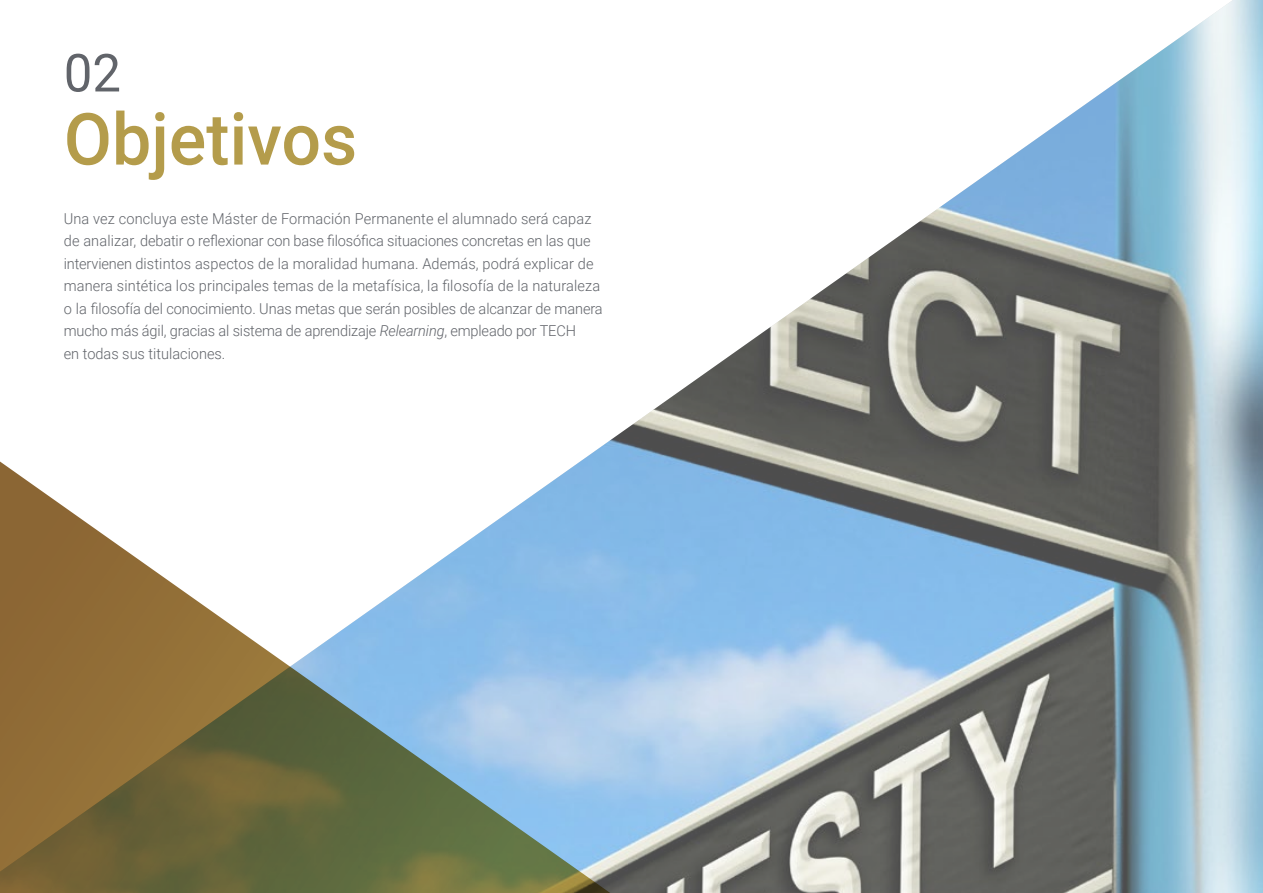
<style>
.page{position:relative;width:1263px;height:893px;background:#fff}
.page>*{position:absolute;margin:0;border:0;box-sizing:border-box;transform-origin:0 0}
.t1{font:500 72px "Roboto";color:#b49c4b}
.t2{font:52.5px "Roboto";color:#61646a}
.t3{font:300 15px/22.5px "Roboto";color:#61646a}
.s1{font-style:italic}
</style>
<div class="page">
<img style="left:602px;top:0;width:661px;height:893px">
<svg style="left:0;top:446px;width:640px;height:447px"></svg>
<h2 class="t2" style="left:64px;top:36px;width:59px">02</h2>
<h1 class="t1" style="left:64px;top:89px;width:295px">Objetivos</h1>
<p class="t3" style="left:64px;top:207px;width:540px">Una vez concluya este Máster de Formación Permanente el alumnado será capaz de analizar, debatir o reflexionar con base filosófica situaciones concretas en las que intervienen distintos aspectos de la moralidad humana. Además, podrá explicar de manera sintética los principales temas de la metafísica, la filosofía de la naturaleza o la filosofía del conocimiento. Unas metas que serán posibles de alcanzar de manera mucho más ágil, gracias al sistema de aprendizaje <span class="s1">Relearning</span>, empleado por TECH<br>en todas sus titulaciones.</p>
</div>
